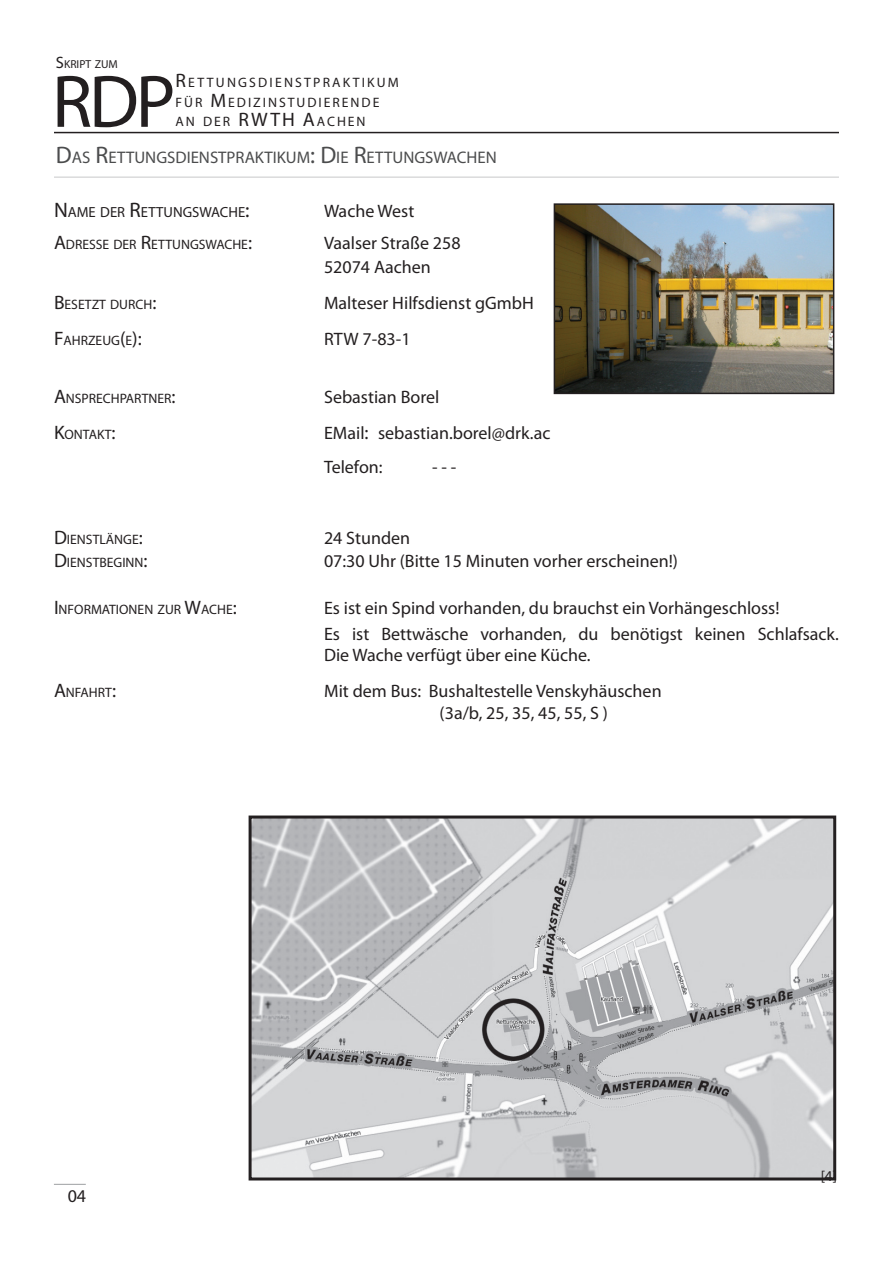
<style>
.page{position:relative;width:893px;height:1263px;background:#fff}
.page>*{position:absolute;margin:0;border:0;box-sizing:border-box;transform-origin:0 0}
.t1{font:75px "Myriad Pro";color:#231f20}
.t2{font:18px/23.4px "Myriad Pro";color:#231f20}
.t3{font:16.8px "Myriad Pro";color:#4b4c4d}
.t4{font:15px "Myriad Pro";color:#231f20}
.t5{font:14.7px "Myriad Pro";color:#231f20}
.t6{font:13.65px "Myriad Pro";color:#231f20}
.t7{font:13.65px/19.5px "Myriad Pro";letter-spacing:.145em;color:#231f20}
.t8{font:11.55px "Myriad Pro";color:#231f20}
.s1{font-size:16.5px}
.s2{font-size:19.5px}
.s3{font-size:24px}
.s4{font-size:21px}
</style>
<div class="page">
<hr style="left:54px;top:132px;width:785px;height:1px;background:#231f20">
<hr style="left:54px;top:1184px;width:32px;height:1px;background:#9d9fa2">
<hr style="left:54px;top:177px;width:785px;height:1px;background:#c7c8ca">
<img style="left:253px;top:819px;width:579px;height:357px">
<div style="left:249px;top:815px;width:587px;height:365px;border:3px solid #231f20"></div>
<img style="left:557px;top:206px;width:274px;height:185px">
<div style="left:554px;top:203px;width:280px;height:191px;border:2px solid #231f20"></div>
<p class="t8" style="left:56px;top:57px;width:63px"><span class="s1">S</span>KRIPT ZUM</p>
<p class="t7" style="left:176px;top:73px;width:225px"><span class="s2">R</span>ETTUNGSDIENSTPRAKTIKUM<br>FÜR <span class="s2">M</span> EDIZINSTUDIERENDE<br>AN DER <span class="s2">RWTH A</span>ACHEN</p>
<p class="t3" style="left:56px;top:147px;width:442px"><span class="s3">D</span>AS <span class="s3">R</span>ETTUNGSDIENSTPRAKTIKUM<span class="s3">: D</span>IE <span class="s3">R</span>ETTUNGSWACHEN</p>
<p class="t5" style="left:54px;top:203px;width:197px"><span class="s4">N</span>AME DER <span class="s4">R</span>ETTUNGSWACHE<span class="s4">:</span></p>
<p class="t2" style="left:324px;top:199px;width:92px">Wache West</p>
<p class="t6" style="left:54px;top:236px;width:200px"><span class="s2">A</span>DRESSE DER <span class="s2">R</span>ETTUNGSWACHE<span class="s2">:</span></p>
<p class="t2" style="left:324px;top:231px;width:138px">Vaalser Straße 258<br>52074 Aachen</p>
<p class="t6" style="left:54px;top:296px;width:104px"><span class="s2">B</span>ESETZT DURCH<span class="s2">:</span></p>
<p class="t2" style="left:324px;top:291px;width:211px">Malteser Hilfsdienst gGmbH</p>
<p class="t6" style="left:54px;top:332px;width:89px"><span class="s2">F</span>AHRZEUG<span class="s2">(</span>E<span class="s2">):</span></p>
<p class="t2" style="left:324px;top:327px;width:88px">RTW 7-83-1</p>
<h1 class="t1" style="left:52px;top:55px;width:125px">RDP</h1>
<p class="t6" style="left:54px;top:390px;width:123px"><span class="s2">A</span>NSPRECHPARTNER<span class="s2">:</span></p>
<p class="t2" style="left:324px;top:385px;width:117px">Sebastian Borel</p>
<p class="t6" style="left:54px;top:426px;width:63px"><span class="s2">K</span>ONTAKT<span class="s2">:</span></p>
<p class="t2" style="left:324px;top:415px;width:228px;line-height:34.3px">EMail<span class="s2">:</span> sebastian.borel@drk.ac<br>Telefon:</p>
<p class="t2" style="left:432px;top:455px;width:26px">- - -</p>
<p class="t6" style="left:54px;top:531px;width:90px"><span class="s2">D</span>IENSTLÄNGE<span class="s2">:</span></p>
<p class="t2" style="left:324px;top:526px;width:88px">24 Stunden</p>
<p class="t6" style="left:54px;top:554px;width:95px"><span class="s2">D</span>IENSTBEGINN<span class="s2">:</span></p>
<p class="t2" style="left:324px;top:549px;width:355px">07:30 Uhr (Bitte 15 Minuten vorher erscheinen!)</p>
<p class="t6" style="left:54px;top:601px;width:184px"><span class="s2">I</span> NFORMATIONEN ZUR <span class="s2">W</span>ACHE<span class="s2">:</span></p>
<p class="t2" style="left:324px;top:595px;width:516px;line-height:25.8px">Es ist ein Spind vorhanden, du brauchst ein Vorhängeschloss!<br>Es ist Bettwäsche vorhanden, du benötigst keinen Schlafsack.</p>
<p class="t2" style="left:324px;top:643px;width:268px">Die Wache verfügt über eine Küche.</p>
<p class="t6" style="left:54px;top:684px;width:64px"><span class="s2">A</span>NFAHRT<span class="s2">:</span></p>
<p class="t2" style="left:440px;top:680px;width:223px;line-height:21.6px;text-indent:-116px">Mit dem Bus: Bushaltestelle Venskyhäuschen (3a/b, 25, 35, 45, 55, S )</p>
<p class="t2" style="left:68px;top:1184px;width:20px">04</p>
<p class="t4" style="left:821px;top:1166px;width:18px">[4]</p>
</div>
